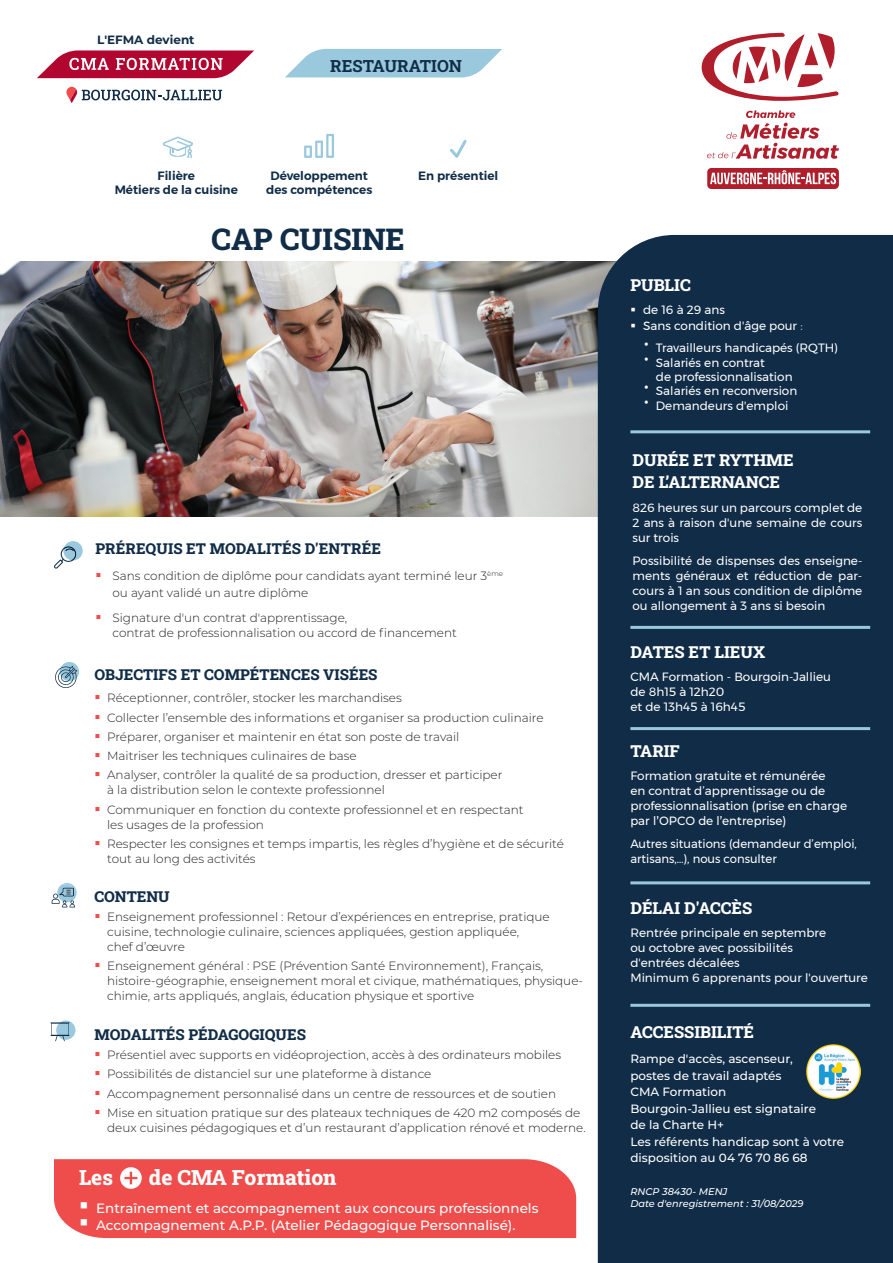
<style>
.page{position:relative;width:893px;height:1263px;background:#fff}
.page>*{position:absolute;margin:0;border:0;box-sizing:border-box;transform-origin:0 0}
.t1{font:30px "Roboto Slab";color:#102c47}
.t2{font:21px "Roboto Slab";color:#fff}
.t3{font:16.8px "Roboto Slab";color:#102c47}
.t4{font:16.5px/22.5px "Roboto Slab";color:#fff}
.t5{font:15px "Roboto Slab";color:#102c47}
.t6{font:500 13.5px "Montserrat";color:#fff}
.t7{font:300 12px/15px "Montserrat";color:#231f20}
.t8{font:12px/15px "Montserrat";color:#fff}
.t9{font:500 12px/16.5px "Montserrat";color:#fff}
.t10{font:600 12px/14.4px "Montserrat";color:#102c47;text-align:center}
.t11{font:700 12px "Montserrat";color:#102c47}
.t12{font:italic 500 9.75px/11.7px "Montserrat";color:#fff}
.s1{color:#ef4d4b}
.s2{color:#9ac8dd}
.s3{font-weight:500}
</style>
<div class="page">
<img style="left:0;top:262px;width:598px;height:255px">
<div style="left:598px;top:235px;width:295px;height:1028px;background:#102c47"></div>
<div style="left:54px;top:1159px;width:522px;height:79px;background:#ef4d4b"></div>
<svg style="left:60px;top:662px;width:19px;height:19px"></svg>
<div style="left:56px;top:1020px;width:19px;height:20px;background:#9ac8dd;border-radius:50%"></div>
<svg style="left:50px;top:1022px;width:20px;height:19px"></svg>
<svg style="left:55px;top:666px;width:22px;height:22px"></svg>
<svg style="left:54px;top:541px;width:29px;height:28px"></svg>
<svg style="left:52px;top:883px;width:25px;height:24px"></svg>
<svg style="left:707px;top:110px;width:132px;height:49px"></svg>
<svg style="left:702px;top:33px;width:137px;height:68px"></svg>
<div style="left:707px;top:168px;width:132px;height:21px;background:#b01e2c;border-radius:4px"></div>
<svg style="left:710px;top:170px;width:126px;height:14px"></svg>
<svg style="left:285px;top:49px;width:217px;height:29px;background:#a9d0e2"></svg>
<svg style="left:304px;top:134px;width:30px;height:24px"></svg>
<svg style="left:450px;top:140px;width:17px;height:18px"></svg>
<svg style="left:163px;top:137px;width:30px;height:20px"></svg>
<svg style="left:37px;top:50px;width:217px;height:28px"></svg>
<svg style="left:66px;top:87px;width:156px;height:16px"></svg>
<hr style="left:630px;top:727px;width:240px;height:3px;background:#9ac8dd">
<hr style="left:630px;top:881px;width:240px;height:3px;background:#9ac8dd">
<hr style="left:630px;top:1004px;width:240px;height:3px;background:#9ac8dd">
<hr style="left:630px;top:626px;width:240px;height:3px;background:#9ac8dd">
<hr style="left:630px;top:430px;width:240px;height:3px;background:#9ac8dd">
<img style="left:806px;top:1044px;width:54px;height:55px">
<svg style="left:645px;top:357px;width:3px;height:4px"></svg>
<p class="t11" style="left:97px;top:31px;width:99px">L'EFMA devient</p>
<h3 class="t3" style="left:330px;top:54px;width:133px">RESTAURATION</h3>
<p class="t10" style="left:158px;top:168px;width:39px">Filière</p>
<p class="t10" style="left:418px;top:168px;width:82px">En présentiel</p>
<p class="t10" style="left:115px;top:183px;width:125px">Métiers de la cuisine</p>
<p class="t10" style="left:266px;top:168px;width:108px">Développement des compétences</p>
<h1 class="t1" style="left:212px;top:218px;width:195px">CAP CUISINE</h1>
<p class="t5" style="left:95px;top:538px;width:287px">PRÉREQUIS ET MODALITÉS D'ENTRÉE</p>
<p class="t7" style="left:112px;top:568px;width:392px;line-height:16.2px;text-indent:-17px"><span class="s1">▪</span> Sans condition de diplôme pour candidats ayant terminé leur 3<sup>ème </sup>ou ayant validé un autre diplôme</p>
<p class="t7" style="left:112px;top:610px;width:346px;text-indent:-17px"><span class="s1">▪</span> Signature d'un contrat d'apprentissage,<br>contrat de professionnalisation ou accord de financement</p>
<p class="t5" style="left:94px;top:664px;width:285px">OBJECTIFS ET COMPÉTENCES VISÉES</p>
<p class="t7" style="left:94px;top:690px;width:309px"><span class="s1">▪</span> Réceptionner, contrôler, stocker les marchandises</p>
<p class="t7" style="left:94px;top:709px;width:451px"><span class="s1">▪</span> Collecter l’ensemble des informations et organiser sa production culinaire</p>
<p class="t7" style="left:94px;top:729px;width:367px"><span class="s1">▪</span> Préparer, organiser et maintenir en état son poste de travail</p>
<p class="t7" style="left:94px;top:748px;width:264px"><span class="s1">▪</span> Maitriser les techniques culinaires de base</p>
<p class="t7" style="left:107px;top:767px;width:397px;text-indent:-13px"><span class="s1">▪</span> Analyser, contrôler la qualité de sa production, dresser et participer à la distribution selon le contexte professionnel</p>
<p class="t7" style="left:107px;top:801px;width:418px;text-indent:-13px"><span class="s1">▪</span> Communiquer en fonction du contexte professionnel et en respectant les usages de la profession</p>
<p class="t7" style="left:107px;top:836px;width:458px;text-indent:-13px"><span class="s1">▪</span> Respecter les consignes et temps impartis, les règles d’hygiène et de sécurité tout au long des activités</p>
<p class="t5" style="left:94px;top:886px;width:77px">CONTENU</p>
<p class="t7" style="left:107px;top:909px;width:444px;text-indent:-13px"><span class="s1">▪</span> Enseignement professionnel : Retour d’expériences en entreprise, pratique cuisine, technologie culinaire, sciences appliquées, gestion appliquée,<br>chef d’œuvre</p>
<p class="t7" style="left:107px;top:958px;width:477px;text-indent:-13px"><span class="s1">▪</span> Enseignement général : PSE (Prévention Santé Environnement), Français, histoire-géographie, enseignement moral et civique, mathématiques, physique&shy;chimie, arts appliqués, anglais, éducation physique et sportive</p>
<p class="t5" style="left:94px;top:1024px;width:213px">MODALITÉS PÉDAGOGIQUES</p>
<p class="t7" style="left:94px;top:1047px;width:468px"><span class="s1">▪</span> Présentiel avec supports en vidéoprojection, accès à des ordinateurs mobiles</p>
<p class="t7" style="left:94px;top:1066px;width:339px"><span class="s1">▪</span> Possibilités de distanciel sur une plateforme à distance</p>
<p class="t7" style="left:94px;top:1085px;width:463px"><span class="s1">▪</span> Accompagnement personnalisé dans un centre de ressources et de soutien</p>
<p class="t7" style="left:107px;top:1105px;width:480px;text-indent:-13px"><span class="s1">▪</span> Mise en situation pratique sur des plateaux techniques de 420 m2 composés de deux cuisines pédagogiques et d’un restaurant d’application rénové et moderne.</p>
<h2 class="t2" style="left:79px;top:1163px;width:35px">Les</h2>
<h2 class="t2" style="left:149px;top:1163px;width:189px">de CMA Formation</h2>
<p class="t6" style="left:79px;top:1199px;width:461px">▪ Entraînement et accompagnement aux concours professionnels</p>
<p class="t6" style="left:79px;top:1215px;width:438px">▪ Accompagnement A.P.P. (Atelier Pédagogique Personnalisé).</p>
<h3 class="t4" style="left:630px;top:273px;width:62px">PUBLIC</h3>
<p class="t8" style="left:630px;top:302px;width:96px">▪ de 16 à 29 ans</p>
<p class="t8" style="left:656px;top:314px;width:184px;line-height:22.5px;text-indent:-26px">▪ Sans condition d'âge pour <span class="s2">:<br></span>Travailleurs handicapés (RQTH)</p>
<p class="t8" style="left:656px;top:355px;width:143px;line-height:14.4px">Salariés en contrat<br>de professionnalisation<br>Salariés en reconversion<br>Demandeurs d'emploi</p>
<h3 class="t4" style="left:632px;top:448px;width:163px">DURÉE ET RYTHME<br>DE L’ALTERNANCE</h3>
<p class="t8" style="left:632px;top:500px;width:231px;text-align:justify">826 heures sur un parcours complet de 2 ans à raison d'une semaine de cours sur trois</p>
<p class="t8" style="left:632px;top:553px;width:231px;text-align:justify">Possibilité de dispenses des enseigne&shy;ments généraux et réduction de par&shy;cours à 1 an sous condition de diplôme ou allongement à 3 ans si besoin</p>
<h3 class="t4" style="left:630px;top:640px;width:136px">DATES ET LIEUX</h3>
<p class="t8" style="left:630px;top:669px;width:202px">CMA Formation - Bourgoin-Jallieu de 8h15 à 12h20<br>et de 13h45 à 16h45</p>
<h3 class="t4" style="left:630px;top:739px;width:51px">TARIF</h3>
<p class="t8" style="left:630px;top:768px;width:218px">Formation gratuite et rémunérée<br>en contrat d’apprentissage ou de professionnalisation <span class="s3">(prise en charge par l’OPCO de l’entreprise)</span></p>
<p class="t8" style="left:630px;top:836px;width:228px">Autres situations (demandeur d’emploi, artisans,…), nous consulter</p>
<h3 class="t4" style="left:630px;top:897px;width:123px">DÉLAI D'ACCÈS</h3>
<p class="t8" style="left:630px;top:925px;width:239px">Rentrée principale en septembre<br>ou octobre avec possibilités<br>d'entrées décalées<br>Minimum 6 apprenants pour l'ouverture</p>
<h3 class="t4" style="left:630px;top:1021px;width:125px">ACCESSIBILITÉ</h3>
<p class="t9" style="left:630px;top:1050px;width:215px">Rampe d'accès, ascenseur,<br>postes de travail adaptés<br>CMA Formation<br>Bourgoin-Jallieu est signataire<br>de la Charte H+<br>Les référents handicap sont à votre disposition au 04 76 70 86 68</p>
<p class="t12" style="left:630px;top:1185px;width:175px">RNCP 38430- MENJ<br>Date d'enregistrement : 31/08/2029</p>
</div>
